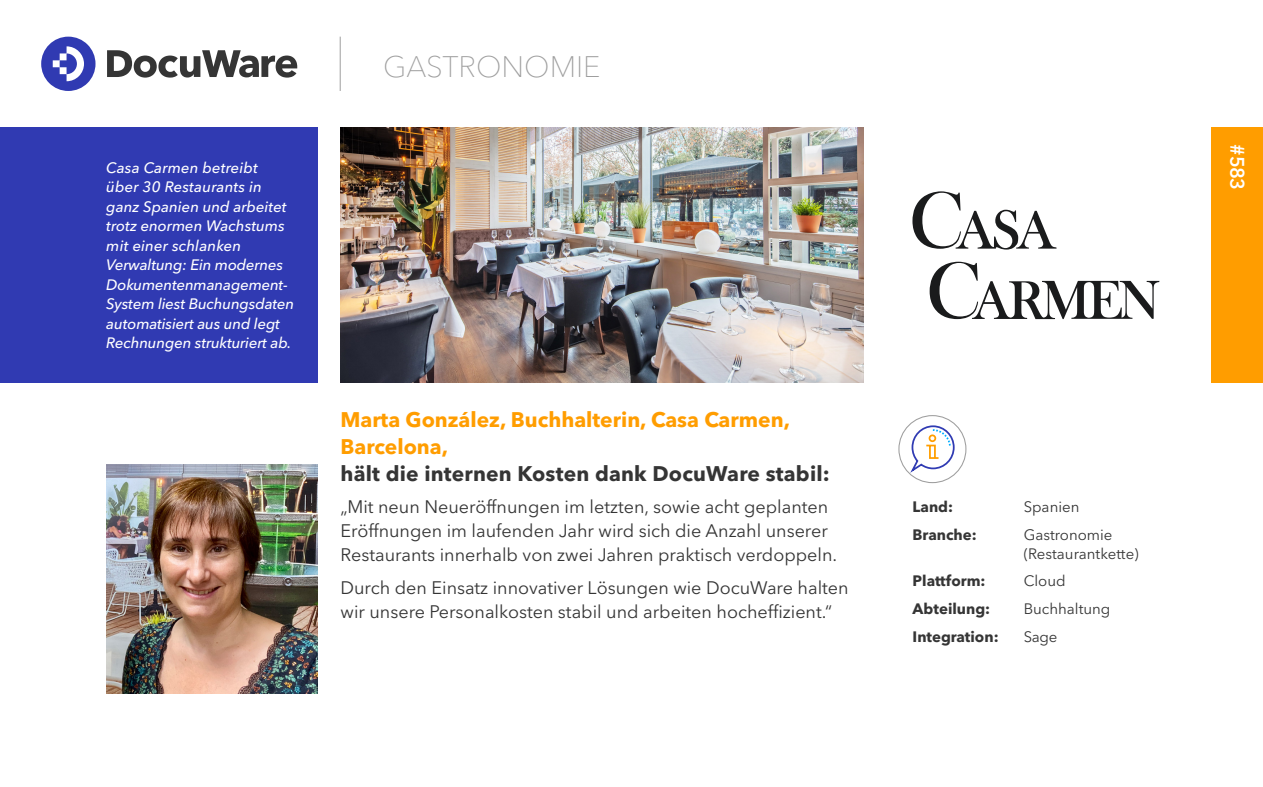
<style>
.page{position:relative;width:1263px;height:787px;background:#fff}
.page>*{position:absolute;margin:0;border:0;box-sizing:border-box;transform-origin:0 0}
.t1{font:100 29.4px "Avenir Next LT Pro";color:#9e9e9e}
.t2{font:700 21px/27px "Avenir Next LT Pro";color:#ff9d00}
.t3{font:700 21px "Avenir Next LT Pro";letter-spacing:.01em;color:#353535}
.t4{font:600 19.5px "Avenir Next LT Pro";color:#fff}
.t5{font:18px/24px "Avenir Next LT Pro";color:#353535}
.t6{font:italic 500 15px/19.5px "Avenir Next LT Pro";letter-spacing:-.01em;color:#fff}
.t7{font:15px/19.5px "Avenir Next LT Pro";color:#353535}
.t8{font:700 15px "Avenir Next LT Pro";color:#353535}
</style>
<div class="page">
<svg style="left:41px;top:37px;width:55px;height:54px"></svg>
<svg style="left:107px;top:50px;width:190px;height:28px"></svg>
<hr style="left:340px;top:37px;width:1px;height:54px;background:#9e9e9e">
<div style="left:1212px;top:128px;width:51px;height:255px;background:#ff9d00"></div>
<div style="left:0;top:128px;width:317px;height:255px;background:#303ab2"></div>
<div style="left:898px;top:415px;width:68px;height:68px;border:1px solid #9e9e9e;border-radius:50%"></div>
<svg style="left:908px;top:424px;width:47px;height:51px"></svg>
<img style="left:106px;top:465px;width:211px;height:228px">
<svg style="left:912px;top:191px;width:144px;height:58px"></svg>
<svg style="left:930px;top:262px;width:230px;height:57px"></svg>
<img style="left:341px;top:128px;width:522px;height:255px">
<p class="t6" style="left:106px;top:158px;width:189px">Casa Carmen betreibt<br>über 30 Restaurants in ganz Spanien und arbeitet trotz enormen Wachstums mit einer schlanken<br>Verwaltung: Ein modernes<br>Dokumentenmanagement-<br>System liest Buchungsdaten automatisiert aus und legt<br>Rechnungen strukturiert ab.</p>
<h1 class="t1" style="left:383px;top:49px;width:219px">GASTRONOMIE</h1>
<p class="t2" style="left:341px;top:406px;width:451px">Marta González, Buchhalterin, Casa Carmen,<br>Barcelona,</p>
<p class="t3" style="left:341px;top:460px;width:491px">hält die internen Kosten dank DocuWare stabil:</p>
<p class="t5" style="left:341px;top:495px;width:498px">„Mit neun Neueröffnungen im letzten, sowie acht geplanten<br>Eröffnungen im laufenden Jahr wird sich die Anzahl unserer<br>Restaurants innerhalb von zwei Jahren praktisch verdoppeln.</p>
<p class="t5" style="left:341px;top:575px;width:510px">Durch den Einsatz innovativer Lösungen wie DocuWare halten wir unsere Personalkosten stabil und arbeiten hocheffizient.“</p>
<p class="t8" style="left:913px;top:497px;width:42px">Land:</p>
<p class="t7" style="left:1024px;top:496px;width:57px">Spanien</p>
<p class="t8" style="left:913px;top:525px;width:66px">Branche:</p>
<p class="t7" style="left:1024px;top:524px;width:117px">Gastronomie (Restaurantkette)</p>
<p class="t8" style="left:913px;top:571px;width:74px">Plattform:</p>
<p class="t7" style="left:1024px;top:570px;width:44px">Cloud</p>
<p class="t8" style="left:913px;top:599px;width:79px">Abteilung:</p>
<p class="t7" style="left:1024px;top:598px;width:88px">Buchhaltung</p>
<p class="t8" style="left:913px;top:627px;width:88px">Integration:</p>
<p class="t7" style="left:1024px;top:626px;width:35px">Sage</p>
<p class="t4" style="left:1249px;top:144px;width:47px;rotate:90deg">#583</p>
</div>
